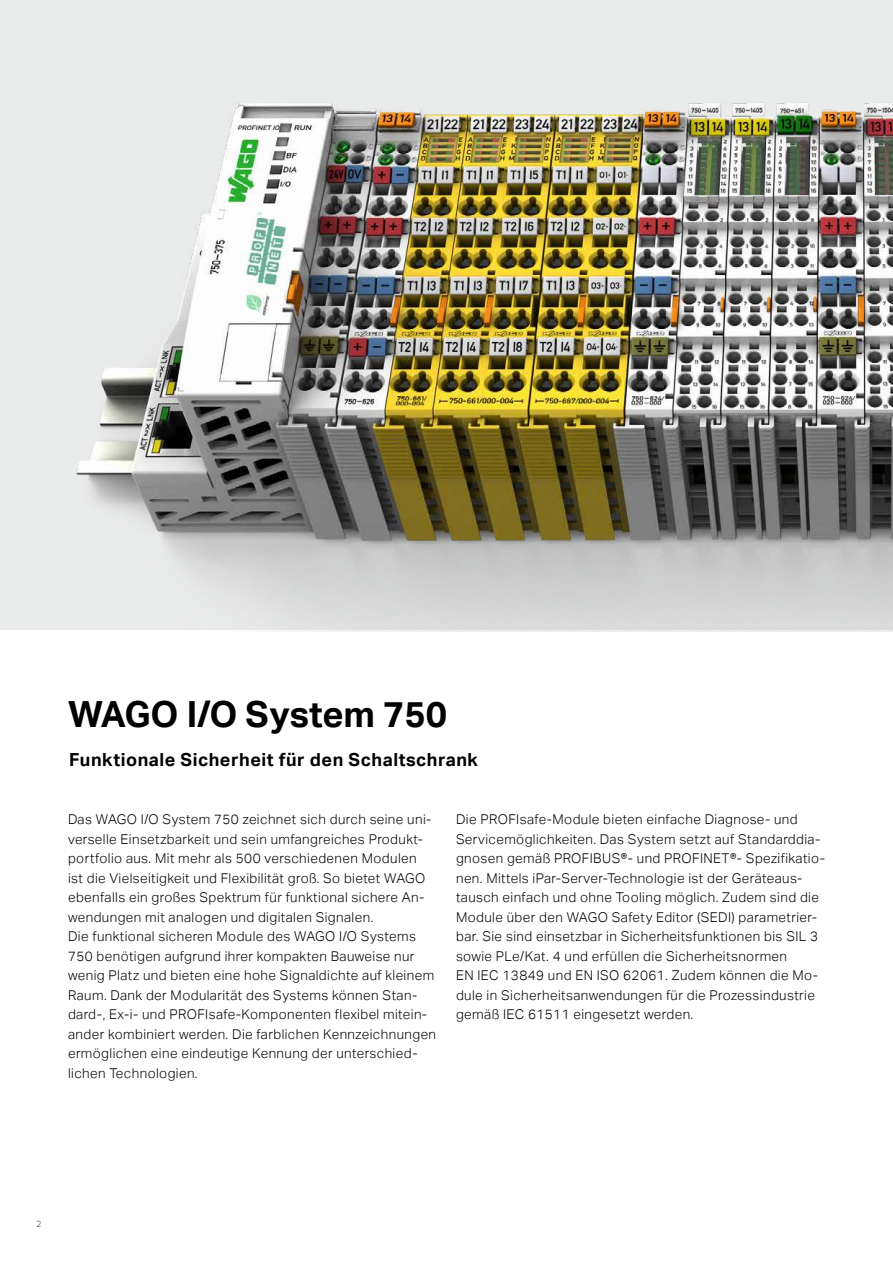
<style>
.page{position:relative;width:893px;height:1263px;background:#fff}
.page>*{position:absolute;margin:0;border:0;box-sizing:border-box;transform-origin:0 0}
.t1{font:700 36px "Aktiv Grotesk";color:#000}
.t2{font:700 18px "Aktiv Grotesk";letter-spacing:.03em;color:#000}
.t3{font:300 13.5px/19.5px "Aktiv Grotesk";letter-spacing:.03em;color:#000}
.t4{font:300 9px "Aktiv Grotesk";color:#53525d}
</style>
<div class="page">
<img style="left:0;top:0;width:893px;height:631px">
<h1 class="t1" style="left:68px;top:693px;width:380px">WAGO I/O System 750</h1>
<h2 class="t2" style="left:69px;top:749px;width:410px">Funktionale Sicherheit für den Schaltschrank</h2>
<p class="t3" style="left:68px;top:810px;width:370px">Das WAGO I/O System 750 zeichnet sich durch seine uni&shy;verselle Einsetzbarkeit und sein umfangreiches Produkt&shy;portfolio aus. Mit mehr als 500 verschiedenen Modulen<br>ist die Vielseitigkeit und Flexibilität groß. So bietet WAGO ebenfalls ein großes Spektrum für funktional sichere An&shy;wendungen mit analogen und digitalen Signalen.<br>Die funktional sicheren Module des WAGO I/O Systems 750 benötigen aufgrund ihrer kompakten Bauweise nur wenig Platz und bieten eine hohe Signaldichte auf kleinem Raum. Dank der Modularität des Systems können Stan&shy;dard-, Ex-i- und PROFIsafe-Komponenten flexibel mitein&shy;ander kombiniert werden. Die farblichen Kennzeichnungen ermöglichen eine eindeutige Kennung der unterschied&shy;lichen Technologien.</p>
<p class="t3" style="left:456px;top:810px;width:370px">Die PROFIsafe-Module bieten einfache Diagnose- und Servicemöglichkeiten. Das System setzt auf Standarddia&shy;gnosen gemäß PROFIBUS®- und PROFINET®- Spezifikatio&shy;nen. Mittels iPar-Server-Technologie ist der Geräteaus&shy;tausch einfach und ohne Tooling möglich. Zudem sind die Module über den WAGO Safety Editor (SEDI) parametrier&shy;bar. Sie sind einsetzbar in Sicherheitsfunktionen bis SIL 3 sowie PLe/Kat. 4 und erfüllen die Sicherheitsnormen<br>EN IEC 13849 und EN ISO 62061. Zudem können die Mo&shy;dule in Sicherheitsanwendungen für die Prozessindustrie gemäß IEC 61511 eingesetzt werden.</p>
<p class="t4" style="left:36px;top:1218px;width:7px">2</p>
</div>
